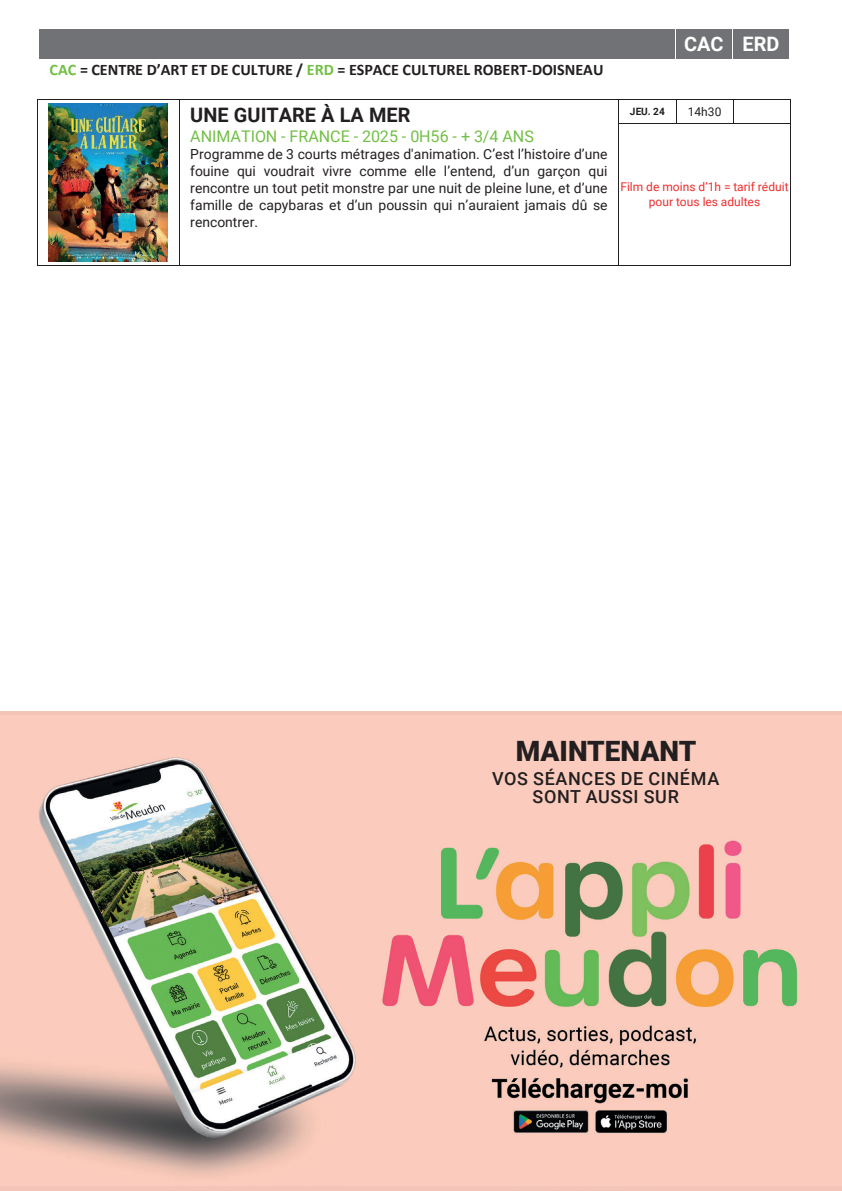
<style>
.page{position:relative;width:842px;height:1191px;background:#fff}
.page>*{position:absolute;margin:0;border:0;box-sizing:border-box;transform-origin:0 0}
.t1{font:900 28px "Roboto";color:#231f20}
.t2{font:700 20px "Roboto";letter-spacing:.005em;color:#231f20}
.t3{font:700 20px "Roboto";color:#fff}
.t4{font:500 18px/18px "Roboto";letter-spacing:.035em;color:#231f20;text-align:center}
.t5{font:700 16px "Calibri";color:#231f20}
.t6{font:16px "Roboto";color:#72bf45}
.t7{font:14px/16.8px "Roboto";letter-spacing:.005em;color:#231f20;text-align:justify}
.t8{font:12px/14.4px "Roboto";color:#ee2d2d;text-align:center}
.t9{font:12px "Roboto";color:#231f20}
.t10{font:700 10px "Roboto";color:#231f20}
.s1{color:#72bf45}
</style>
<div class="page">
<div style="left:39px;top:29px;width:636px;height:30px;background:#717275"></div>
<div style="left:676px;top:32px;width:56px;height:24px;background:#717275"></div>
<div style="left:733px;top:32px;width:56px;height:24px;background:#717275"></div>
<hr style="left:676px;top:29px;width:56px;height:3px;background:#717275">
<hr style="left:733px;top:29px;width:56px;height:3px;background:#717275">
<hr style="left:676px;top:56px;width:56px;height:3px;background:#717275">
<hr style="left:732px;top:56px;width:57px;height:3px;background:#717275">
<hr style="left:38px;top:99px;width:141px;height:1px;background:#231f20">
<hr style="left:180px;top:99px;width:438px;height:1px;background:#231f20">
<hr style="left:619px;top:99px;width:56px;height:1px;background:#231f20">
<hr style="left:676px;top:99px;width:57px;height:1px;background:#231f20">
<hr style="left:734px;top:99px;width:56px;height:1px;background:#231f20">
<svg style="left:37px;top:99px;width:1px;height:28px"></svg>
<svg style="left:179px;top:99px;width:1px;height:28px"></svg>
<svg style="left:618px;top:99px;width:1px;height:28px"></svg>
<hr style="left:619px;top:123px;width:56px;height:1px;background:#231f20">
<hr style="left:676px;top:123px;width:57px;height:1px;background:#231f20">
<svg style="left:733px;top:99px;width:1px;height:25px"></svg>
<hr style="left:734px;top:123px;width:56px;height:1px;background:#231f20">
<svg style="left:790px;top:99px;width:1px;height:28px"></svg>
<hr style="left:37px;top:127px;width:1px;height:138px;background:#231f20">
<hr style="left:38px;top:265px;width:141px;height:1px;background:#231f20">
<hr style="left:179px;top:127px;width:1px;height:138px;background:#231f20">
<hr style="left:180px;top:265px;width:438px;height:1px;background:#231f20">
<hr style="left:618px;top:127px;width:1px;height:138px;background:#231f20">
<hr style="left:619px;top:265px;width:171px;height:1px;background:#231f20">
<hr style="left:790px;top:127px;width:1px;height:138px;background:#231f20">
<img style="left:48px;top:103px;width:119px;height:159px">
<div style="left:0;top:711px;width:842px;height:480px;background:#fbccbd"></div>
<img style="left:0;top:757px;width:797px;height:415px">
<p class="t5" style="left:50px;top:59px;width:555px"><span class="s1">CAC</span> = CENTRE D’ART ET DE CULTURE / <span class="s1">ERD</span> = ESPACE CULTUREL ROBERT-DOISNEAU</p>
<h2 class="t2" style="left:190px;top:101px;width:222px">UNE GUITARE À LA MER</h2>
<p class="t6" style="left:190px;top:125px;width:345px">ANIMATION - FRANCE - 2025 - 0H56 - + 3/4 ANS</p>
<p class="t7" style="left:190px;top:145px;width:419px">Programme de 3 courts métrages d'animation. C’est l’histoire d’une fouine qui voudrait vivre comme elle l’entend, d’un garçon qui rencontre un tout petit monstre par une nuit de pleine lune, et d’une famille de capybaras et d’un poussin qui n’auraient jamais dû se rencontrer.</p>
<h2 class="t3" style="left:684px;top:30px;width:97px">CAC ERD</h2>
<p class="t10" style="left:630px;top:104px;width:36px">JEU. 24</p>
<p class="t9" style="left:688px;top:103px;width:35px">14h30</p>
<p class="t8" style="left:620px;top:179px;width:170px">Film de moins d’1h = tarif réduit pour tous les adultes</p>
<h1 class="t1" style="left:516px;top:731px;width:182px">MAINTENANT</h1>
<p class="t4" style="left:492px;top:768px;width:229px">VOS SÉANCES DE CINÉMA<br>SONT AUSSI SUR</p>
</div>
